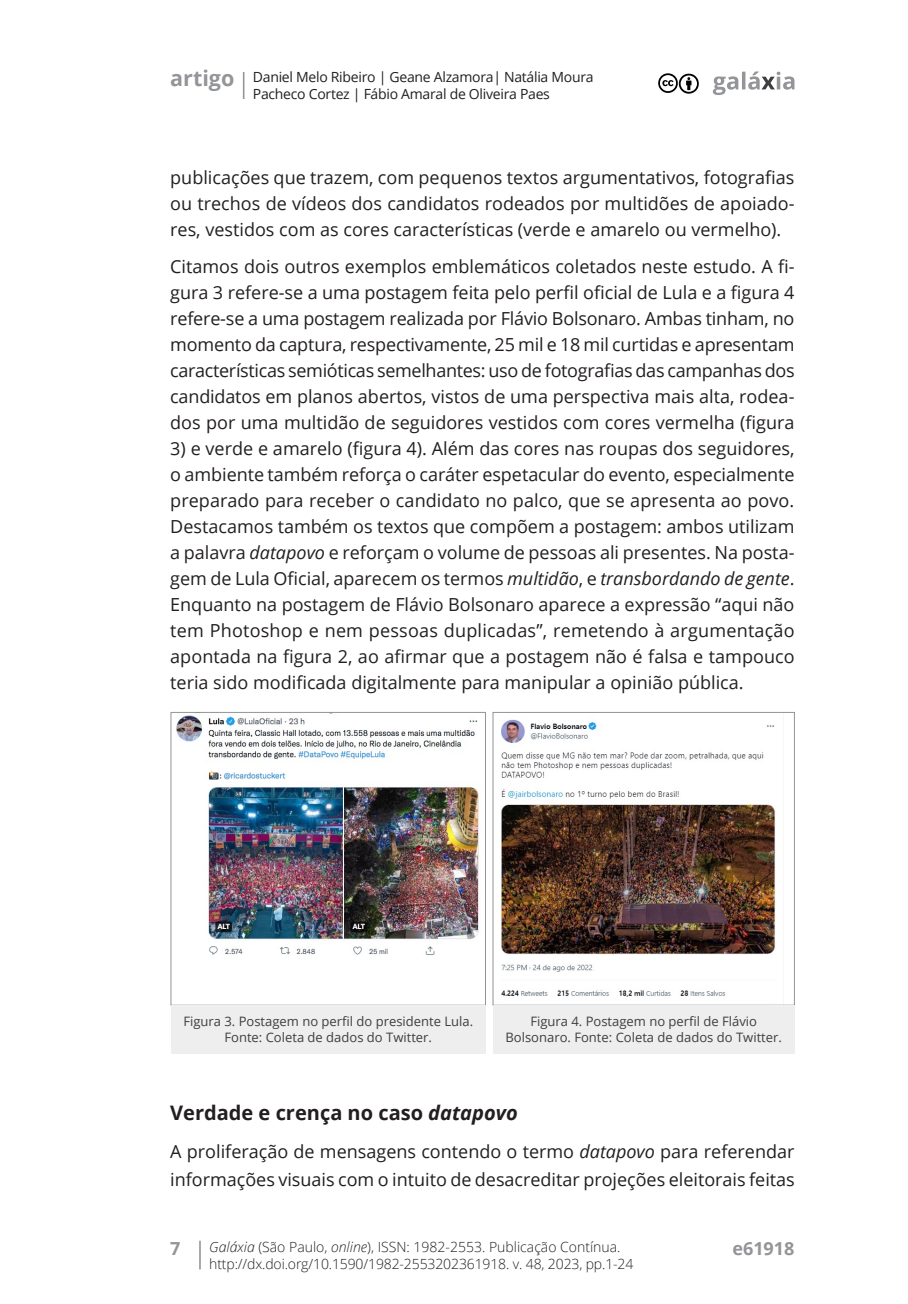
<style>
.page{position:relative;width:908px;height:1304px;background:#fff}
.page>*{position:absolute;margin:0;border:0;box-sizing:border-box;transform-origin:0 0}
.t1{font:700 21.6px "Open Sans";color:#939598}
.Subtítulo{font:700 20px "Open Sans";color:#231f20}
.Mancha_de_texto{font:18px/26px "Open Sans";color:#231f20;text-align:justify}
.t2{font:700 18px "Open Sans";color:#939598}
.t3{font:300 14px "Open Sans";letter-spacing:-.01em;color:#231f20}
.t4{font:14px/17px "Open Sans";letter-spacing:-.02em;color:#231f20}
._0_enviado_RECEBIDO{font:13px/16px "Open Sans";color:#3e3e3f;text-align:center}
.s1{font-style:italic}
</style>
<div class="page">
<svg style="left:712px;top:72px;width:82px;height:23px"></svg>
<svg style="left:658px;top:73px;width:41px;height:21px"></svg>
<hr style="left:199px;top:1241px;width:2px;height:28px;background:#939598">
<svg style="left:243px;top:72px;width:1px;height:27px"></svg>
<img style="left:176px;top:715px;width:303px;height:240px">
<div style="left:170px;top:712px;width:315px;height:294px;border:1px solid #939598"></div>
<img style="left:501px;top:719px;width:275px;height:278px">
<div style="left:492px;top:712px;width:302px;height:294px;border:1px solid #939598"></div>
<div style="left:171px;top:1005px;width:314px;height:49px;background:#eeeeef"></div>
<div style="left:492px;top:1005px;width:302px;height:49px;background:#eeeeef"></div>
<p class="t1" style="left:170px;top:63px;width:66px">artigo</p>
<p class="t4" style="left:253px;top:68px;width:342px">Daniel Melo Ribeiro | Geane Alzamora| Natália Moura<br>Pacheco Cortez | Fábio Amaral de Oliveira Paes</p>
<p class="Mancha_de_texto" style="left:170px;top:164px;width:625px">publicações que trazem, com pequenos textos argumentativos, fotografias ou trechos de vídeos dos candidatos rodeados por multidões de apoiado&shy;res, vestidos com as cores características (verde e amarelo ou vermelho).</p>
<p class="Mancha_de_texto" style="left:170px;top:253px;width:625px">Citamos dois outros exemplos emblemáticos coletados neste estudo. A fi&shy;gura 3 refere-se a uma postagem feita pelo perfil oficial de Lula e a figura 4 refere-se a uma postagem realizada por Flávio Bolsonaro. Ambas tinham, no momento da captura, respectivamente, 25 mil e 18 mil curtidas e apresentam características semióticas semelhantes: uso de fotografias das campanhas dos candidatos em planos abertos, vistos de uma perspectiva mais alta, rodea&shy;dos por uma multidão de seguidores vestidos com cores vermelha (figura</p>
<p class="Mancha_de_texto" style="left:170px;top:435px;width:625px">3) e verde e amarelo (figura 4). Além das cores nas roupas dos seguidores, o ambiente também reforça o caráter espetacular do evento, especialmente preparado para receber o candidato no palco, que se apresenta ao povo.<br>Destacamos também os textos que compõem a postagem: ambos utilizam a palavra <span class="s1">datapovo</span> e reforçam o volume de pessoas ali presentes. Na posta&shy;gem de Lula Oficial, aparecem os termos <span class="s1">multidão</span>, e <span class="s1">transbordando de gente</span>.<br>Enquanto na postagem de Flávio Bolsonaro aparece a expressão “aqui não tem Photoshop e nem pessoas duplicadas”, remetendo à argumentação apontada na figura 2, ao afirmar que a postagem não é falsa e tampouco teria sido modificada digitalmente para manipular a opinião pública.</p>
<p class="_0_enviado_RECEBIDO" style="left:183px;top:1013px;width:291px">Figura 3. Postagem no perfil do presidente Lula.<br>Fonte: Coleta de dados do Twitter.</p>
<p class="_0_enviado_RECEBIDO" style="left:505px;top:1013px;width:278px">Figura 4. Postagem no perfil de Flávio<br>Bolsonaro. Fonte: Coleta de dados do Twitter.</p>
<p class="Subtítulo" style="left:170px;top:1099px;width:349px">Verdade e crença no caso <span class="s1">datapovo</span></p>
<p class="Mancha_de_texto" style="left:170px;top:1138px;width:625px;line-height:27.2px">A proliferação de mensagens contendo o termo <span class="s1">datapovo</span> para referendar informações visuais com o intuito de desacreditar projeções eleitorais feitas</p>
<p class="t2" style="left:170px;top:1236px;width:12px">7</p>
<p class="t3" style="left:209px;top:1237px;width:412px"><span class="s1">Galáxia</span> (São Paulo, <span class="s1">online</span>), ISSN: 1982-2553. Publicação Contínua.</p>
<p class="t2" style="left:732px;top:1236px;width:64px">e61918</p>
<p class="t3" style="left:209px;top:1254px;width:425px">http://dx.doi.org/10.1590/1982-2553202361918. v. 48, 2023, pp.1-24</p>
</div>
